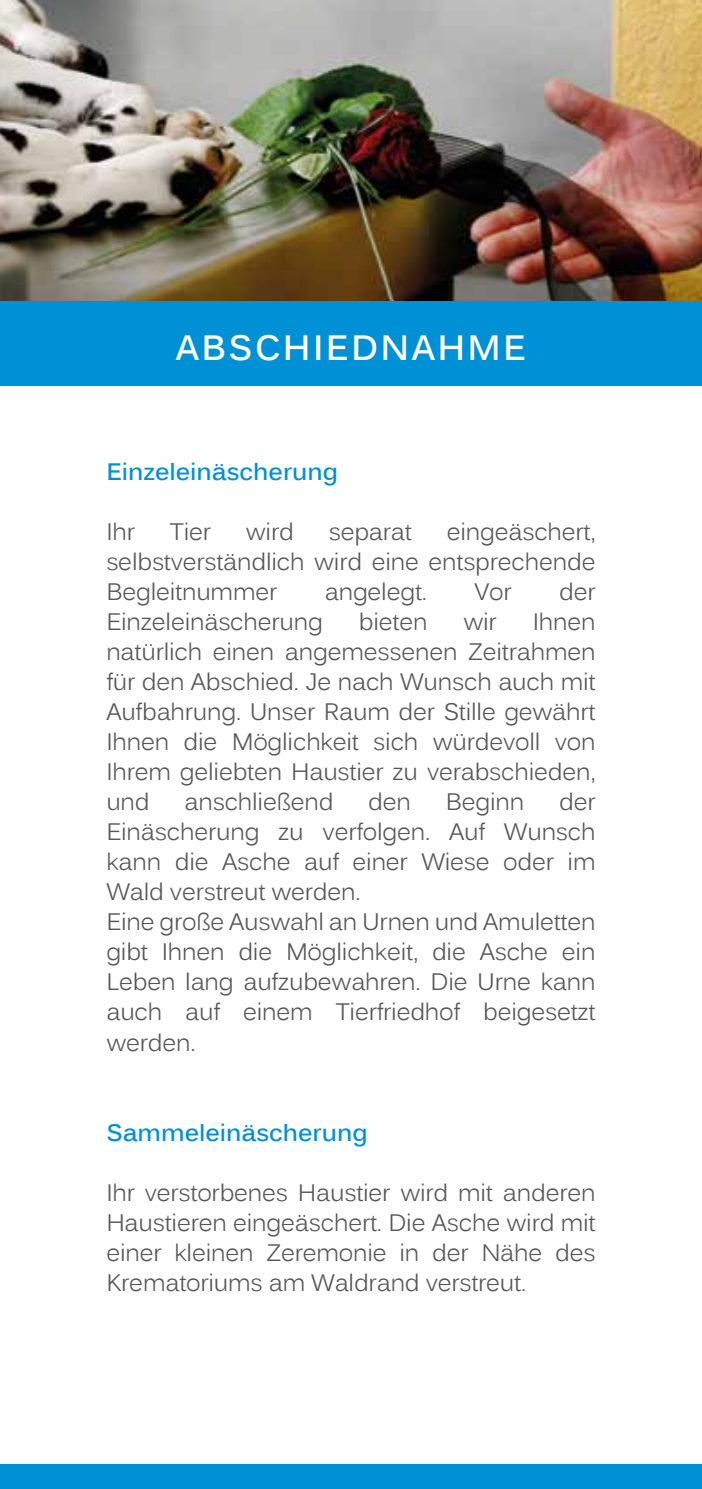
<style>
.page{position:relative;width:702px;height:1489px;background:#fff}
.page>*{position:absolute;margin:0;border:0;box-sizing:border-box;transform-origin:0 0}
.t1{font:700 35px "Kalinga";letter-spacing:.065em;color:#fff}
.t2{font:23.75px/30px "Kalinga";letter-spacing:-.01em;color:#575756;text-align:justify}
.t3{font:700 23.75px "Kalinga";color:#0090d6}
</style>
<div class="page">
<div style="left:0;top:300px;width:702px;height:85px;background:#0090d6"></div>
<img style="left:0;top:0;width:702px;height:300px">
<div style="left:0;top:1464px;width:702px;height:24px;background:#0090d6"></div>
<h1 class="t1" style="left:176px;top:325px;width:351px">ABSCHIEDNAHME</h1>
<p class="t3" style="left:106px;top:456px;width:233px">Einzeleinäscherung</p>
<p class="t2" style="left:106px;top:519px;width:30px">Ihr</p>
<p class="t2" style="left:170px;top:519px;width:43px">Tier</p>
<p class="t2" style="left:246px;top:519px;width:49px">wird</p>
<p class="t2" style="left:329px;top:519px;width:85px">separat</p>
<p class="t2" style="left:106px;top:519px;width:491px;text-indent:340px">eingeäschert, selbstverständlich wird eine entsprechende Begleitnummer</p>
<p class="t2" style="left:325px;top:579px;width:104px">angelegt.</p>
<p class="t2" style="left:474px;top:579px;width:39px">Vor</p>
<p class="t2" style="left:559px;top:579px;width:38px">der</p>
<p class="t2" style="left:106px;top:609px;width:491px;text-indent:426px">Ihnen natürlich einen angemessenen Zeitrahmen für den Abschied. Je nach Wunsch auch mit Aufbahrung. Unser Raum der Stille gewährt Ihnen die Möglichkeit sich würdevoll von Ihrem geliebten Haustier zu verabschieden, und</p>
<p class="t2" style="left:106px;top:609px;width:218px">Einzeleinäscherung</p>
<p class="t2" style="left:359px;top:609px;width:70px">bieten</p>
<p class="t2" style="left:463px;top:609px;width:35px">wir</p>
<p class="t2" style="left:106px;top:789px;width:491px;text-align:left;text-indent:452px">der<br>Einäscherung zu verfolgen. Auf Wunsch kann die Asche auf einer Wiese oder im<br>Wald verstreut werden.<br>Eine große Auswahl an Urnen und Amuletten gibt Ihnen die Möglichkeit, die Asche ein<br>Leben lang aufzubewahren. Die Urne kann auch auf einem Tierfriedhof beigesetzt werden.</p>
<p class="t2" style="left:184px;top:789px;width:151px">anschließend</p>
<p class="t2" style="left:368px;top:789px;width:44px">den</p>
<p class="t2" style="left:446px;top:789px;width:80px">Beginn</p>
<p class="t3" style="left:106px;top:1116px;width:263px">Sammeleinäscherung</p>
<p class="t2" style="left:106px;top:1179px;width:491px">Ihr verstorbenes Haustier wird mit anderen Haustieren eingeäschert. Die Asche wird mit einer kleinen Zeremonie in der Nähe des Krematoriums am Waldrand verstreut.</p>
</div>
